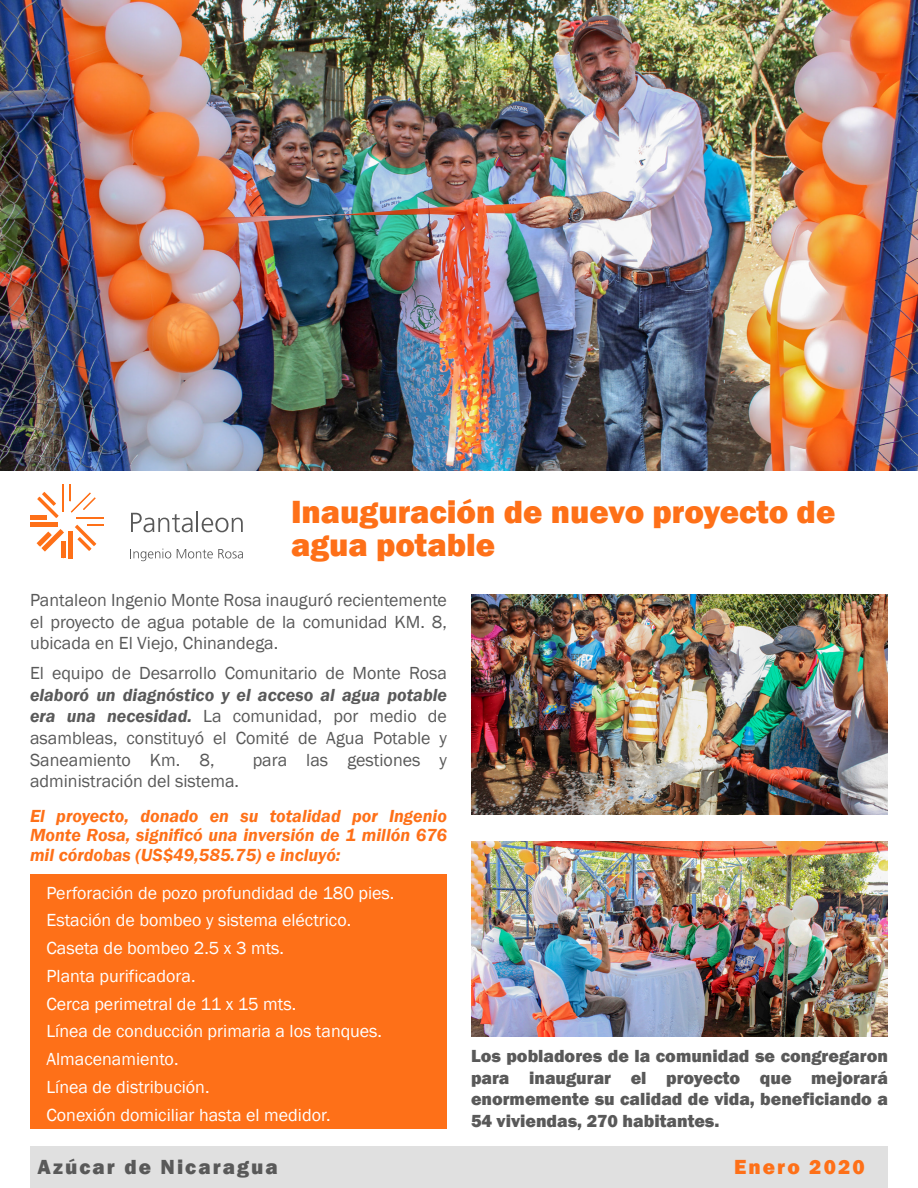
<style>
.page{position:relative;width:918px;height:1188px;background:#fff}
.page>*{position:absolute;margin:0;border:0;box-sizing:border-box;transform-origin:0 0}
.t1{font:800 33px/33px "Franklin Gothic";color:#fe7018}
.t2{font:800 21px "Franklin Gothic";letter-spacing:.1em;color:#595959}
.t3{font:800 21px "Franklin Gothic";letter-spacing:.1em;color:#fe7018}
.t4{font:18px/21.6px "Franklin Gothic";color:#595959;text-align:justify}
.t5{font:18px/27.8px "Franklin Gothic";color:#fff}
.t6{font:800 18px/21.6px "Franklin Gothic";color:#595959;text-align:justify}
.t7{font:italic 600 18px/19.5px "Franklin Gothic";color:#fe7018;text-align:justify}
.s1{font-weight:600;font-style:italic}
</style>
<div class="page">
<div style="left:30px;top:874px;width:417px;height:256px;background:#fe7018"></div>
<img style="left:471px;top:594px;width:417px;height:220px">
<div style="left:30px;top:1146px;width:858px;height:42px;background:#e0e0e0"></div>
<svg style="left:133px;top:549px;width:38px;height:12px"></svg>
<svg style="left:177px;top:549px;width:66px;height:9px"></svg>
<svg style="left:131px;top:511px;width:112px;height:21px"></svg>
<hr style="left:77px;top:517px;width:27px;height:2px;background:#fe7018">
<svg style="left:75px;top:524px;width:29px;height:27px"></svg>
<hr style="left:68px;top:531px;width:4px;height:27px;background:#fe7018">
<hr style="left:61px;top:542px;width:4px;height:16px;background:#fe7018">
<svg style="left:37px;top:529px;width:27px;height:23px"></svg>
<hr style="left:30px;top:523px;width:27px;height:4px;background:#fe7018">
<hr style="left:30px;top:516px;width:17px;height:4px;background:#fe7018">
<svg style="left:37px;top:492px;width:22px;height:26px"></svg>
<hr style="left:62px;top:485px;width:2px;height:27px;background:#fe7018">
<svg style="left:69px;top:485px;width:27px;height:28px"></svg>
<img style="left:471px;top:841px;width:417px;height:195px">
<img style="left:0;top:0;width:918px;height:471px">
<h1 class="t1" style="left:291px;top:495px;width:546px">Inauguración de nuevo proyecto de agua potable</h1>
<p class="t4" style="left:30px;top:590px;width:419px">Pantaleon Ingenio Monte Rosa inauguró recientemente el proyecto de agua potable de la comunidad KM. 8, ubicada en El Viejo, Chinandega.</p>
<p class="t4" style="left:30px;top:663px;width:419px">El equipo de Desarrollo Comunitario de Monte Rosa</p>
<p class="t4" style="left:30px;top:684px;width:419px"><span class="s1">elaboró un diagnóstico y el acceso al agua potable era una necesidad.</span> La comunidad, por medio de asambleas, constituyó el Comité de Agua Potable y Saneamiento Km. 8,</p>
<p class="t4" style="left:253px;top:749px;width:196px">para las gestiones y</p>
<p class="t4" style="left:30px;top:771px;width:211px">administración del sistema.</p>
<p class="t7" style="left:30px;top:806px;width:418px">El proyecto, donado en su totalidad por Ingenio Monte Rosa, significó una inversión de 1 millón 676 mil córdobas (US$49,585.75) e incluyó:</p>
<p class="t5" style="left:47px;top:879px;width:349px">Perforación de pozo profundidad de 180 pies.<br>Estación de bombeo y sistema eléctrico.<br>Caseta de bombeo 2.5 x 3 mts.<br>Planta purificadora.<br>Cerca perimetral de 11 x 15 mts.<br>Línea de conducción primaria a los tanques.<br>Almacenamiento.<br>Línea de distribución.<br>Conexión domiciliar hasta el medidor.</p>
<p class="t6" style="left:471px;top:1045px;width:418px">Los pobladores de la comunidad se congregaron para inaugurar el proyecto que mejorará enormemente su calidad de vida, beneficiando a 54 viviendas, 270 habitantes.</p>
<p class="t2" style="left:38px;top:1153px;width:242px">Azúcar de Nicaragua</p>
<p class="t3" style="left:734px;top:1153px;width:132px">Enero 2020</p>
</div>
